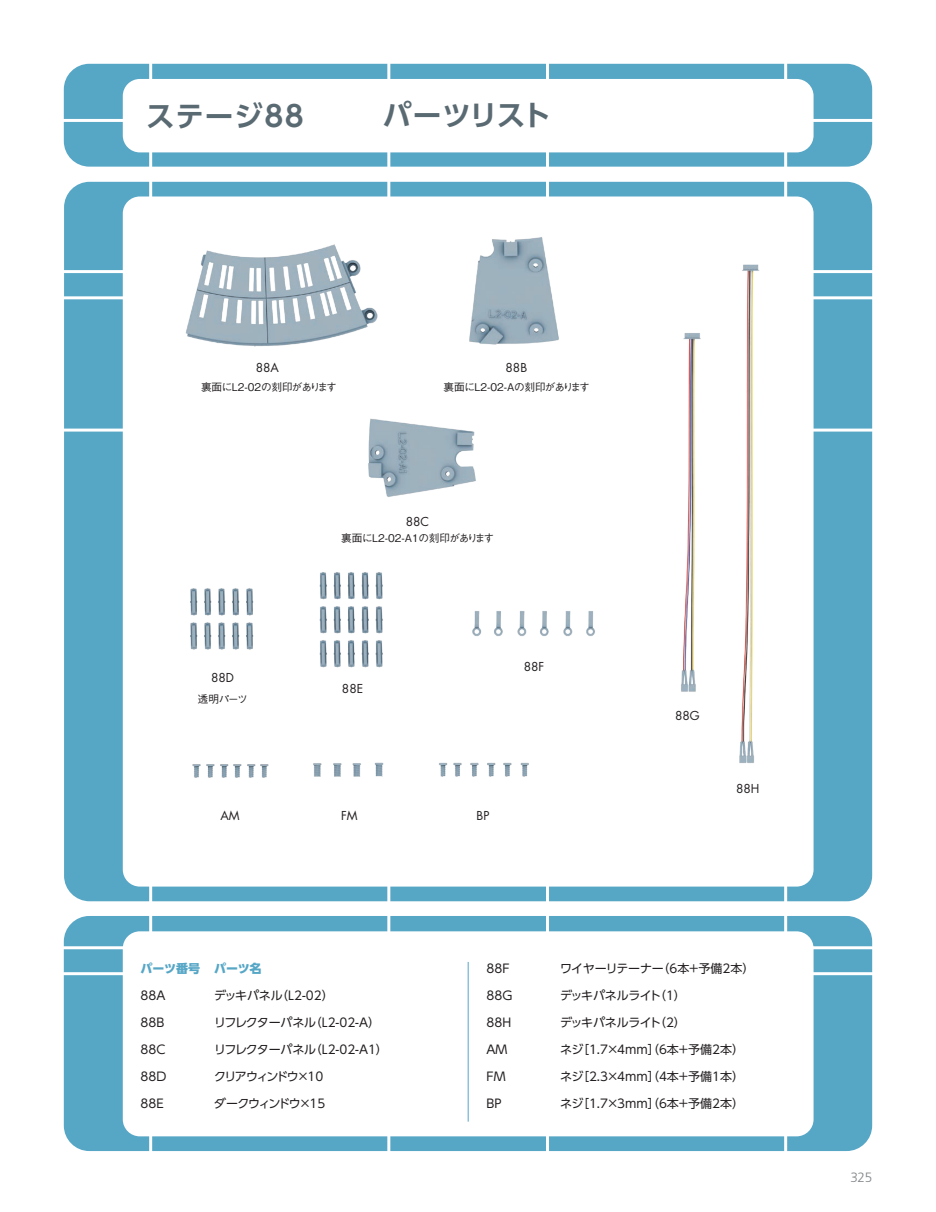
<style>
.page{position:relative;width:936px;height:1212px;background:#fff}
.page>*{position:absolute;margin:0;border:0;box-sizing:border-box;transform-origin:0 0}
.t1{font:700 28.65px "UD Shin Go Pro De";letter-spacing:.02em;color:#5a6a72}
.t2{font:300 13.5px "Frutiger LT Std";color:#828688}
.t3{font:12px "UD Shin Go Pro";letter-spacing:-.015em;color:#231f20}
.t4{font:12px "Futura Std";color:#231f20}
.t5{font:12px "UD Shin Go Pro";letter-spacing:-.04em;color:#231f20}
.t6{font:12px "UD Shin Go Pro";letter-spacing:-.13em;color:#231f20}
.t7{font:12px "UD Shin Go Pro";letter-spacing:-.105em;color:#231f20}
.t8{font:800 12px "UD Shin Go Pro";letter-spacing:-.02em;color:#56a6c6}
.t9{font:500 10.65px "Gothic BBB Pro";letter-spacing:-.04em;color:#231f20}
</style>
<div class="page">
<div style="left:64px;top:916px;width:808px;height:235px;background:#56a6c6;border-radius:26px"></div>
<div style="left:123px;top:931px;width:690px;height:205px;background:#fff;border-radius:17px"></div>
<div style="left:64px;top:182px;width:808px;height:719px;background:#56a6c6;border-radius:26px"></div>
<div style="left:123px;top:196px;width:690px;height:690px;background:#fff;border-radius:17px"></div>
<hr style="left:44px;top:270px;width:89px;height:3px;background:#fff">
<hr style="left:42px;top:296px;width:89px;height:3px;background:#fff">
<hr style="left:44px;top:429px;width:89px;height:3px;background:#fff">
<hr style="left:43px;top:946px;width:850px;height:3px;background:#fff">
<hr style="left:42px;top:972px;width:851px;height:3px;background:#fff">
<hr style="left:801px;top:270px;width:88px;height:3px;background:#fff">
<hr style="left:798px;top:296px;width:89px;height:3px;background:#fff">
<hr style="left:798px;top:429px;width:89px;height:3px;background:#fff">
<hr style="left:468px;top:962px;width:1px;height:159px;background:#56a6c6">
<div style="left:64px;top:64px;width:808px;height:103px;background:#56a6c6;border-radius:26px"></div>
<div style="left:123px;top:79px;width:690px;height:73px;background:#fff;border-radius:17px"></div>
<hr style="left:149px;top:0;width:3px;height:1204px;background:#fff">
<hr style="left:784px;top:0;width:3px;height:1204px;background:#fff">
<hr style="left:546px;top:0;width:3px;height:1204px;background:#fff">
<hr style="left:387px;top:0;width:3px;height:1204px;background:#fff">
<hr style="left:0;top:119px;width:935px;height:3px;background:#fff">
<img style="left:185px;top:244px;width:193px;height:103px">
<img style="left:469px;top:237px;width:90px;height:108px">
<img style="left:368px;top:418px;width:108px;height:79px">
<img style="left:190px;top:572px;width:193px;height:96px">
<img style="left:192px;top:764px;width:77px;height:14px">
<img style="left:313px;top:763px;width:48px;height:14px">
<img style="left:374px;top:762px;width:10px;height:15px">
<img style="left:439px;top:762px;width:90px;height:15px">
<img style="left:472px;top:611px;width:123px;height:26px">
<img style="left:681px;top:264px;width:79px;height:499px">
<h1 class="t1" style="left:146px;top:93px;width:159px">ステージ88</h1>
<h1 class="t1" style="left:382px;top:92px;width:169px">パーツリスト</h1>
<p class="t4" style="left:256px;top:360px;width:25px">88A</p>
<p class="t4" style="left:505px;top:360px;width:23px">88B</p>
<p class="t9" style="left:201px;top:379px;width:137px">裏面にL2-02の刻印があります</p>
<p class="t9" style="left:443px;top:379px;width:148px">裏面にL2-02-Aの刻印があります</p>
<p class="t4" style="left:405px;top:514px;width:25px">88C</p>
<p class="t9" style="left:341px;top:529px;width:154px">裏面にL2-02-A1の刻印があります</p>
<p class="t4" style="left:211px;top:670px;width:24px">88D</p>
<p class="t9" style="left:198px;top:690px;width:51px">透明パーツ</p>
<p class="t4" style="left:342px;top:681px;width:23px">88E</p>
<p class="t4" style="left:524px;top:659px;width:22px">88F</p>
<p class="t4" style="left:220px;top:808px;width:21px">AM</p>
<p class="t4" style="left:341px;top:808px;width:18px">FM</p>
<p class="t4" style="left:476px;top:808px;width:14px">BP</p>
<p class="t4" style="left:675px;top:708px;width:26px">88G</p>
<p class="t4" style="left:736px;top:781px;width:25px">88H</p>
<p class="t8" style="left:140px;top:958px;width:123px">パーツ番号 パーツ名</p>
<p class="t3" style="left:140px;top:986px;width:26px">88A</p>
<p class="t3" style="left:214px;top:986px;width:121px">デッキパネル（L2-02）</p>
<p class="t3" style="left:140px;top:1013px;width:25px">88B</p>
<p class="t3" style="left:214px;top:1013px;width:167px">リフレクターパネル（L2-02-A）</p>
<p class="t3" style="left:140px;top:1040px;width:26px">88C</p>
<p class="t3" style="left:214px;top:1040px;width:175px">リフレクターパネル（L2-02-A1）</p>
<p class="t3" style="left:140px;top:1067px;width:27px">88D</p>
<p class="t6" style="left:214px;top:1067px;width:111px">クリアウィンドウ×10</p>
<p class="t3" style="left:140px;top:1094px;width:25px">88E</p>
<p class="t7" style="left:214px;top:1094px;width:113px">ダークウィンドウ×15</p>
<p class="t3" style="left:486px;top:958px;width:25px">88F</p>
<p class="t3" style="left:560px;top:958px;width:196px">ワイヤーリテーナー（6本＋予備2本）</p>
<p class="t3" style="left:486px;top:985px;width:27px">88G</p>
<p class="t5" style="left:560px;top:985px;width:127px">デッキパネルライト（1）</p>
<p class="t3" style="left:486px;top:1012px;width:26px">88H</p>
<p class="t5" style="left:560px;top:1012px;width:127px">デッキパネルライト（2）</p>
<p class="t3" style="left:486px;top:1039px;width:22px">AM</p>
<p class="t3" style="left:560px;top:1039px;width:185px">ネジ［1.7×4mm］（6本＋予備2本）</p>
<p class="t3" style="left:486px;top:1066px;width:21px">FM</p>
<p class="t3" style="left:560px;top:1066px;width:185px">ネジ［2.3×4mm］（4本＋予備1本）</p>
<p class="t3" style="left:486px;top:1093px;width:17px">BP</p>
<p class="t3" style="left:560px;top:1093px;width:185px">ネジ［1.7×3mm］（6本＋予備2本）</p>
<p class="t2" style="left:850px;top:1170px;width:23px">325</p>
</div>
